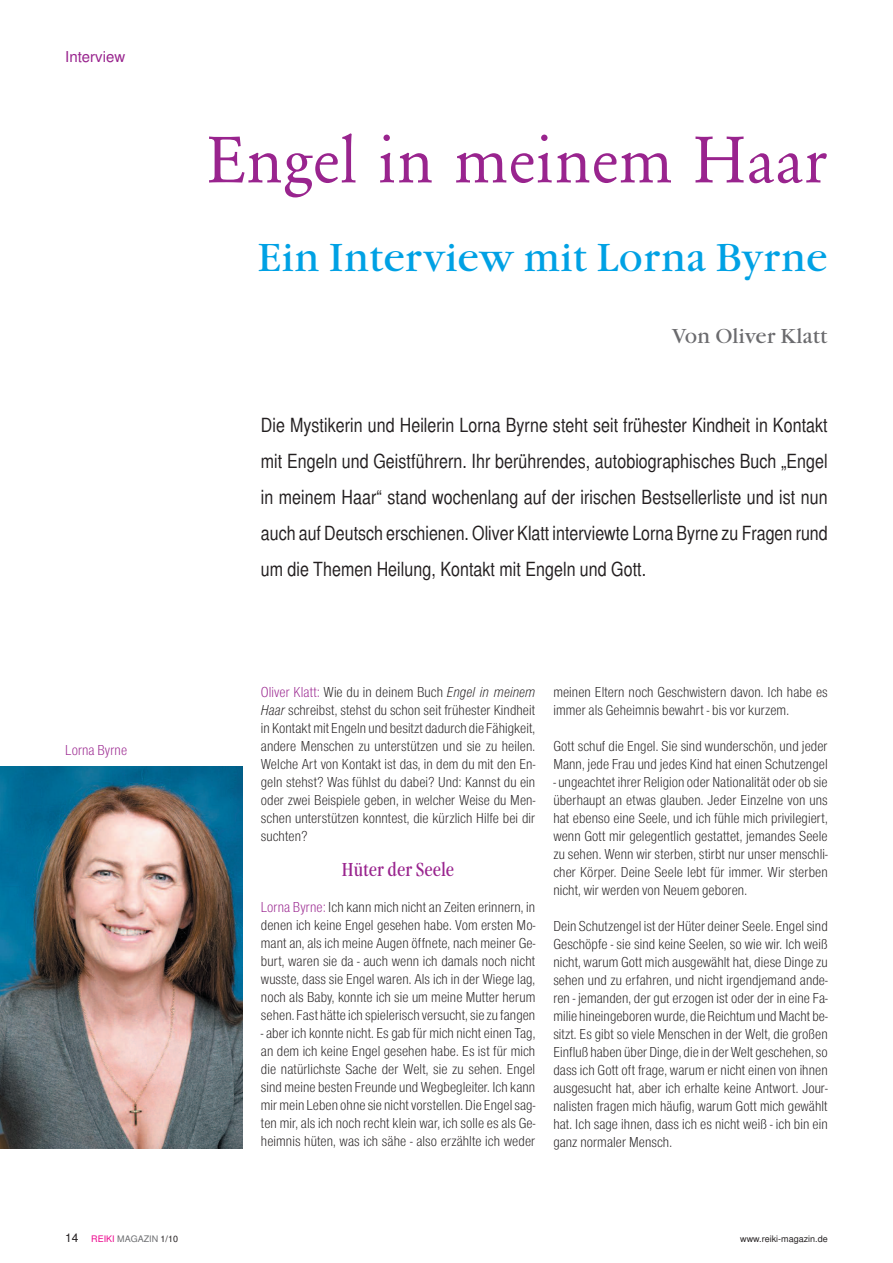
<style>
.page{position:relative;width:893px;height:1263px;background:#fff}
.page>*{position:absolute;margin:0;border:0;box-sizing:border-box;transform-origin:0 0}
.t1{font:69px "Garamond";color:#99248e}
.t2{font:40.5px "Garamond Nova";color:#00a1e4}
.t3{font:21px "Garamond Nova";color:#6b6b6e}
.t4{font:19.5px/36px "Sans Cond";letter-spacing:.005em;color:#231f20;text-align:justify}
.t5{font:19.5px "Garamond Nova Cond";color:#99248e}
.t6{font:15px/18px "Sans Cond LH Regular";letter-spacing:.005em;color:#231f20;text-align:justify}
.t7{font:15px "Sans Cond LH Regular";letter-spacing:.005em;color:#99248e}
.t8{font:15px "Sans";color:#99248e}
.t9{font:9px "Sans";color:#231f20}
.t10{font:9px "Sans";color:#6c6d70}
.s1{color:#99248e}
.s2{font-family:"Sans Cond LH Italic"}
.s3{font-size:12px;color:#231f20}
.s4{color:#ed028c}
.s5{color:#231f20}
</style>
<div class="page">
<img style="left:0;top:766px;width:242px;height:382px">
<p class="t8" style="left:65px;top:51px;width:62px">Interview</p>
<p class="t7" style="left:65px;top:745px;width:63px">Lorna Byrne</p>
<h1 class="t1" style="left:206px;top:134px;width:623px">Engel in meinem Haar</h1>
<h2 class="t2" style="left:258px;top:242px;width:572px">Ein Interview mit Lorna Byrne</h2>
<h3 class="t3" style="left:672px;top:328px;width:157px">Von Oliver Klatt</h3>
<p class="t4" style="left:261px;top:409px;width:568px">Die Mystikerin und Heilerin Lorna Byrne steht seit frühester Kindheit in Kontakt mit Engeln und Geistführern. Ihr berührendes, autobiographisches Buch „Engel in meinem Haar“ stand wochenlang auf der irischen Bestsellerliste und ist nun auch auf Deutsch erschienen. Oliver Klatt interviewte Lorna Byrne zu Fragen rund um die Themen Heilung, Kontakt mit Engeln und Gott.</p>
<p class="t6" style="left:261px;top:684px;width:276px"><span class="s1">Oliver Klatt:</span> Wie du in deinem Buch <span class="s2">Engel in meinem Haar</span> schreibst, stehst du schon seit frühester Kindheit in Kontaktmit Engeln und besitzt dadurch die Fähigkeit, andere Menschen zu unterstützen und sie zu heilen.<br>Welche Art von Kontakt ist das, in dem du mit den En&shy;geln stehst? Was fühlst du dabei? Und: Kannst du ein oder zwei Beispiele geben, in welcher Weise du Men&shy;schen unterstützen konntest, die kürzlich Hilfe bei dir suchten?</p>
<h3 class="t5" style="left:342px;top:862px;width:114px">Hüter der Seele</h3>
<p class="t6" style="left:261px;top:899px;width:276px"><span class="s1">Lorna Byrne:</span> Ich kann mich nicht an Zeiten erinnern, in denen ich keine Engel gesehen habe. Vom ersten Mo&shy;mant an, als ich meine Augen öffnete, nach meiner Ge&shy;burt, waren sie da - auch wenn ich damals noch nicht wusste, dass sie Engel waren. Als ich in der Wiege lag, noch als Baby, konnte ich sie um meine Mutter herum sehen. Fast hätte ich spielerisch versucht,sie zu fangen</p>
<p class="t6" style="left:261px;top:1025px;width:276px">- aber ich konnte nicht. Es gab für mich nicht einen Tag, an dem ich keine Engel gesehen habe. Es ist für mich die natürlichste Sache der Welt, sie zu sehen. Engel sind meine besten Freunde und Wegbegleiter. Ich kann mirmein Leben ohne sie nichtvorstellen. Die Engelsag&shy;ten mir, als ich noch recht klein war, ich solle es als Ge&shy;heimnis hüten, was ich sähe - also erzählte ich weder</p>
<p class="t6" style="left:553px;top:684px;width:276px">meinen Eltern noch Geschwistern davon. Ich habe es immer als Geheimnis bewahrt - bis vor kurzem.</p>
<p class="t6" style="left:553px;top:738px;width:276px">Gott schuf die Engel. Sie sind wunderschön, und jeder<br>Mann, jede Frau und jedes Kind hat einen Schutzengel</p>
<p class="t6" style="left:553px;top:774px;width:276px">- ungeachtet ihrer Religion oder Nationalität oder ob sie überhaupt an etwas glauben. Jeder Einzelne von uns hat ebenso eine Seele, und ich fühle mich privilegiert, wenn Gott mir gelegentlich gestattet, jemandes Seele zu sehen. Wenn wir sterben, stirbt nur unser menschli&shy;cher Körper. Deine Seele lebt für immer. Wir sterben nicht, wir werden von Neuem geboren.</p>
<p class="t6" style="left:553px;top:918px;width:276px">Dein Schutzengel ist der Hüter deiner Seele. Engelsind Geschöpfe - sie sind keine Seelen, so wie wir. Ich weiß nicht, warum Gott mich ausgewählt hat, diese Dinge zu sehen und zu erfahren, und nicht irgendjemand ande&shy;ren - jemanden, der gut erzogen ist oder der in eine Fa&shy;milie hineingeborenwurde, die ReichtumundMacht be&shy;sitzt. Es gibt so viele Menschen in der Welt, die großen Einfluß haben über Dinge, die in derWelt geschehen,so dass ich Gott oft frage, warum er nicht einen von ihnen ausgesucht hat, aber ich erhalte keine Antwort. Jour&shy;nalisten fragen mich häufig, warum Gott mich gewählt hat. Ich sage ihnen, dass ich es nicht weiß - ich bin ein ganz normaler Mensch.</p>
<p class="t10" style="left:65px;top:1235px;width:114px"><span class="s3">14</span> <span class="s4">REIKI</span> MAGAZIN <span class="s5">1/10</span></p>
<p class="t9" style="left:740px;top:1235px;width:89px">www.reiki-magazin.de</p>
</div>
